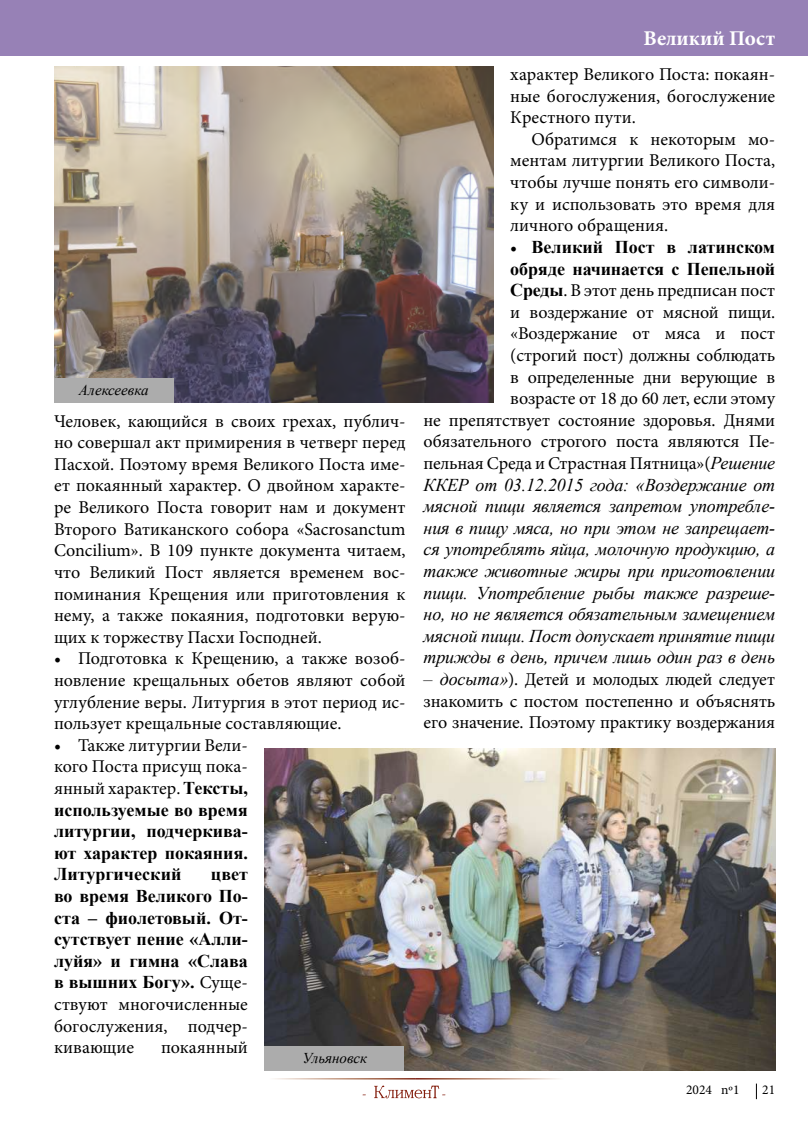
<style>
.page{position:relative;width:808px;height:1127px;background:#fff}
.page>*{position:absolute;margin:0;border:0;box-sizing:border-box;transform-origin:0 0}
.t1{font:700 21px "Minion Pro";color:#fff}
.t2{font:18px/21.6px "Minion Pro";letter-spacing:-.005em;color:#000;text-align:justify}
.t3{font:italic 18px/21.6px "Times New Roman";letter-spacing:-.01em;color:#000;text-align:justify}
.t4{font:700 18px/21.6px "Times New Roman";color:#000;text-align:justify}
.t5{font:italic 15px "Times New Roman";color:#000}
.t6{font:13.5px "Minion Pro";color:#000}
.s1{font-family:"Times New Roman";font-weight:700}
.s2{font-family:"Minion Pro";font-weight:400}
.s3{font-family:"Times New Roman";font-style:italic}
</style>
<div class="page">
<img style="left:55px;top:67px;width:438px;height:336px">
<img style="left:265px;top:748px;width:510px;height:322px">
<div style="left:54px;top:378px;width:119px;height:25px;background:#acacac"></div>
<div style="left:265px;top:1046px;width:139px;height:25px;background:#acacac"></div>
<div style="left:0;top:0;width:808px;height:55px;background:#9781b6"></div>
<svg style="left:756px;top:1083px;width:1px;height:16px"></svg>
<svg style="left:374px;top:1085px;width:71px;height:13px"></svg>
<p class="t5" style="left:79px;top:379px;width:71px">Алексеевка</p>
<p class="t2" style="left:54px;top:410px;width:353px">Человек, кающийся в своих грехах, публич&shy;но совершал акт примирения в четверг перед Пасхой. Поэтому время Великого Поста име&shy;ет покаянный характер. О двойном характе&shy;ре Великого Поста говорит нам и документ Второго Ватиканского собора «Sacrosanctum Concilium». В 109 пункте документа читаем, что Великий Пост является временем вос&shy;поминания Крещения или приготовления к нему, а также покаяния, подготовки верую&shy;щих к торжеству Пасхи Господней.</p>
<p class="t2" style="left:54px;top:648px;width:353px">• Подготовка к Крещению, а также возоб&shy;новление крещальных обетов являют собой углубление веры. Литургия в этот период ис&shy;пользует крещальные составляющие.</p>
<p class="t2" style="left:54px;top:734px;width:195px">• Также литургии Вели&shy;кого Поста присущ пока&shy;янный характер. <span class="s1">Тексты,</span></p>
<p class="t4" style="left:54px;top:798px;width:195px">используемые во время литургии, подчеркива&shy;ют характер покаяния.<br>Литургический</p>
<p class="t4" style="left:54px;top:863px;width:195px;text-indent:157px">цвет во время Великого По&shy;ста – фиолетовый. От&shy;сутствует пение «Алли&shy;луйя» и гимна «Слава в вышних Богу». <span class="s2">Суще-</span></p>
<p class="t2" style="left:54px;top:993px;width:195px">ствуют многочисленные богослужения, подчер&shy;кивающие</p>
<p class="t2" style="left:161px;top:1037px;width:88px">покаянный</p>
<p class="t5" style="left:302px;top:1047px;width:66px">Ульяновск</p>
<p class="t1" style="left:644px;top:26px;width:133px">Великий Пост</p>
<p class="t2" style="left:510px;top:64px;width:266px">характер Великого Поста: покаян&shy;ные богослужения, богослужение Крестного пути.</p>
<p class="t2" style="left:510px;top:128px;width:266px;text-indent:21px">Обратимся к некоторым мо&shy;ментам литургии Великого Поста, чтобы лучше понять его символи&shy;ку и использовать это время для личного обращения.</p>
<p class="t4" style="left:510px;top:236px;width:266px"><span class="s2">•</span> Великий Пост в латинском обряде начинается с Пепельной</p>
<p class="t2" style="left:424px;top:280px;width:353px;text-align:right"><span class="s1">Среды</span>. В этот день предписан пост<br>и воздержание от мясной пищи. «Воздержание от мяса и пост<br>(строгий пост) должны соблюдать<br>в определенные дни верующие в<br>возрасте от 18 до 60 лет, если этому<br>не препятствует состояние здоровья. Днями обязательного строгого поста являются Пе&shy;пельная Среда и Страстная Пятница»(<span class="s3">Решение</span></p>
<p class="t3" style="left:424px;top:473px;width:353px">ККЕР от 03.12.2015 года: «Воздержание от мясной пищи является запретом употребле&shy;ния в пищу мяса, но при этом не запрещает&shy;ся употреблять яйца, молочную продукцию, а также животные жиры при приготовлении пищи. Употребление рыбы также разреше&shy;но, но не является обязательным замещением мясной пищи. Пост допускает принятие пищи трижды в день, причем лишь один раз в день</p>
<p class="t2" style="left:424px;top:668px;width:353px"><span class="s3">– досыта»</span>). Детей и молодых людей следует знакомить с постом постепенно и объяснять его значение. Поэтому практику воздержания</p>
<p class="t6" style="left:686px;top:1080px;width:55px">2024 nº1</p>
<p class="t6" style="left:762px;top:1080px;width:14px">21</p>
</div>
